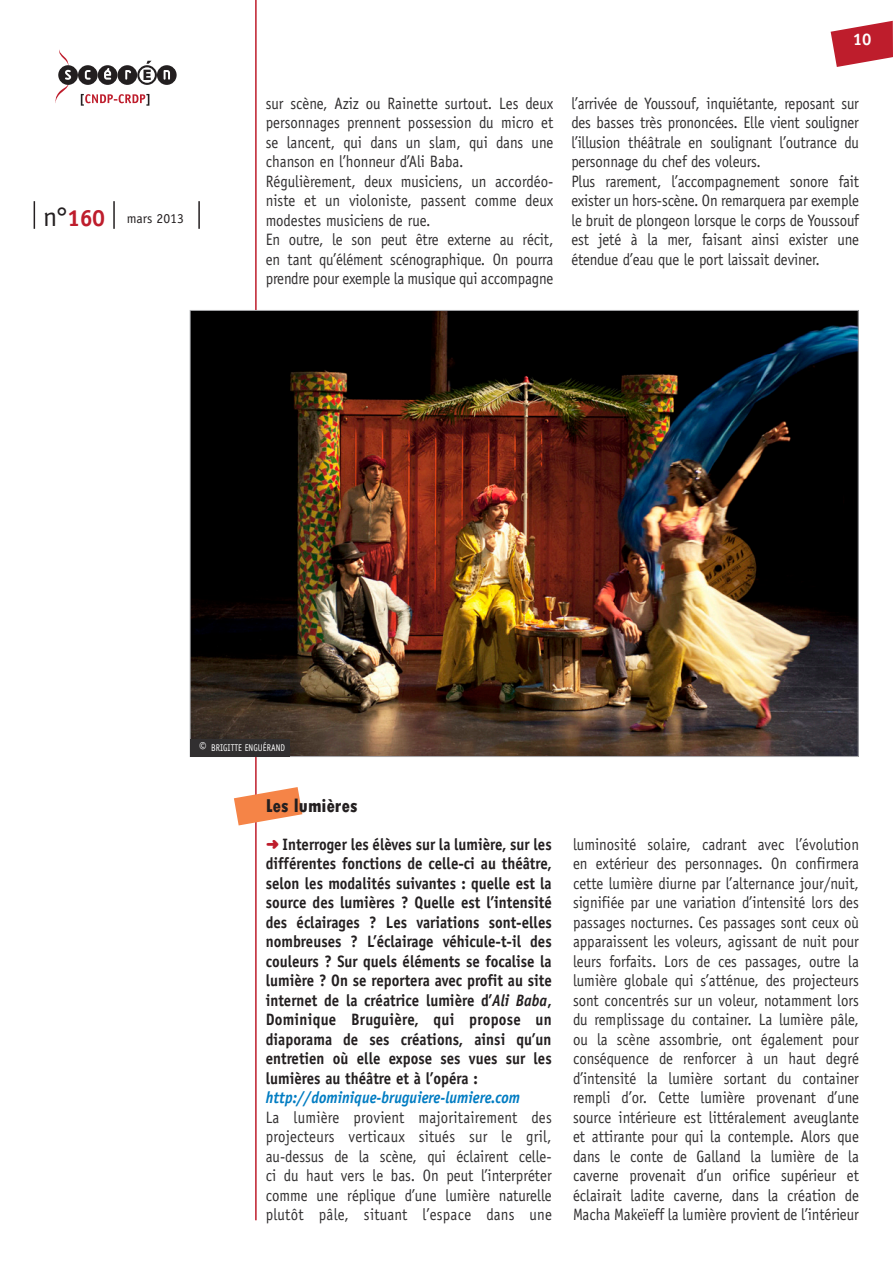
<style>
.page{position:relative;width:893px;height:1263px;background:#fff}
.page>*{position:absolute;margin:0;border:0;box-sizing:border-box;transform-origin:0 0}
.t1{font:700 21px "Officina Sans Std";color:#fff}
.titre_3{font:800 condensed 19.5px "Tw Cen";color:#231f20}
.t2{font:700 16.8px "Officina Sans Std";color:#fff}
.txt_usuel{font:16.5px/19.5px "Officina Sans LT";letter-spacing:-.01em;color:#312f30;text-align:justify;scale:.9 1}
.Exercice{font:700 16.5px/19.5px "Officina Sans Std";color:#231f20;text-align:justify;scale:.9 1}
.Exercice-2{font:italic 700 16.5px "Officina Sans Std";color:#007cc2;scale:.9 1}
.t3{font:13.65px "Officina Sans Std";color:#231f20}
.Credits{font:9.75px "Officina Sans Std";letter-spacing:.005em;color:#fff;scale:.85 1}
.s1{font-size:27.3px}
.s2{font-weight:700;font-size:23.4px;color:#be1d2c}
.s3{font-weight:700;font-size:15.75px}
.s4{font-family:"Distro Bats";font-weight:400;font-size:15px;color:#be1d2c}
.s5{font-style:italic}
</style>
<div class="page">
<hr style="left:255px;top:0;width:2px;height:1220px;background:#be1d2c">
<svg style="left:34px;top:201px;width:1px;height:28px"></svg>
<hr style="left:113px;top:201px;width:2px;height:28px;background:#231f20">
<hr style="left:198px;top:201px;width:2px;height:28px;background:#231f20">
<svg style="left:831px;top:21px;width:62px;height:46px"></svg>
<svg style="left:55px;top:49px;width:122px;height:57px"></svg>
<svg style="left:234px;top:787px;width:68px;height:38px"></svg>
<img style="left:192px;top:312px;width:665px;height:443px">
<div style="left:191px;top:739px;width:99px;height:17px;background:#312f30"></div>
<p class="t3" style="left:43px;top:210px;width:142px"><span class="s1">n°</span><span class="s2">160</span> mars 2013</p>
<p class="txt_usuel" style="left:266px;top:93px;width:321px">sur scène, Aziz ou Rainette surtout. Les deux personnages prennent possession du micro et se lancent, qui dans un slam, qui dans une chanson en l’honneur d’Ali Baba.</p>
<p class="txt_usuel" style="left:266px;top:171px;width:321px">Régulièrement, deux musiciens, un accordéo&shy;niste et un violoniste, passent comme deux modestes musiciens de rue.</p>
<p class="txt_usuel" style="left:266px;top:230px;width:321px">En outre, le son peut être externe au récit, en tant qu’élément scénographique. On pourra prendre pour exemple la musique qui accompagne</p>
<p class="t2" style="left:853px;top:29px;width:20px">10</p>
<p class="t1" style="left:843px;top:30px;width:25px">10</p>
<p class="txt_usuel" style="left:571px;top:93px;width:321px">l’arrivée de Youssouf, inquiétante, reposant sur des basses très prononcées. Elle vient souligner l’illusion théâtrale en soulignant l’outrance du personnage du chef des voleurs.</p>
<p class="txt_usuel" style="left:571px;top:171px;width:321px">Plus rarement, l’accompagnement sonore fait exister un hors-scène. On remarquera par exemple le bruit de plongeon lorsque le corps de Youssouf est jeté à la mer, faisant ainsi exister une étendue d’eau que le port laissait deviner.</p>
<p class="Credits" style="left:199px;top:742px;width:103px"><span class="s3">©</span> BRIGITTE ENGUÉRAND</p>
<p class="titre_3" style="left:266px;top:794px;width:93px">Les lumières</p>
<p class="Exercice" style="left:266px;top:834px;width:319px"><span class="s4">b</span> Interroger les élèves sur la lumière, sur les différentes fonctions de celle-ci au théâtre, selon les modalités suivantes : quelle est la source des lumières ? Quelle est l’intensité des éclairages ? Les variations sont-elles nombreuses ? L’éclairage véhicule-t-il des couleurs ? Sur quels éléments se focalise la lumière ? On se reportera avec profit au site internet de la créatrice lumière d’<span class="s5">Ali Baba</span>, Dominique Bruguière, qui propose un diaporama de ses créations, ainsi qu’un entretien où elle expose ses vues sur les lumières au théâtre et à l’opéra :</p>
<p class="Exercice-2" style="left:266px;top:1088px;width:284px">http://dominique-bruguiere-lumiere.com</p>
<p class="txt_usuel" style="left:266px;top:1107px;width:319px">La lumière provient majoritairement des projecteurs verticaux situés sur le gril, au-dessus de la scène, qui éclairent celle&shy;ci du haut vers le bas. On peut l’interpréter comme une réplique d’une lumière naturelle plutôt pâle, situant l’espace dans une</p>
<p class="txt_usuel" style="left:573px;top:834px;width:319px">luminosité solaire, cadrant avec l’évolution en extérieur des personnages. On confirmera cette lumière diurne par l’alternance jour/nuit, signifiée par une variation d’intensité lors des passages nocturnes. Ces passages sont ceux où apparaissent les voleurs, agissant de nuit pour leurs forfaits. Lors de ces passages, outre la lumière globale qui s’atténue, des projecteurs sont concentrés sur un voleur, notamment lors du remplissage du container. La lumière pâle, ou la scène assombrie, ont également pour conséquence de renforcer à un haut degré d’intensité la lumière sortant du container rempli d’or. Cette lumière provenant d’une source intérieure est littéralement aveuglante et attirante pour qui la contemple. Alors que dans le conte de Galland la lumière de la caverne provenait d’un orifice supérieur et éclairait ladite caverne, dans la création de Macha Makeïeff la lumière provient de l’intérieur</p>
</div>
